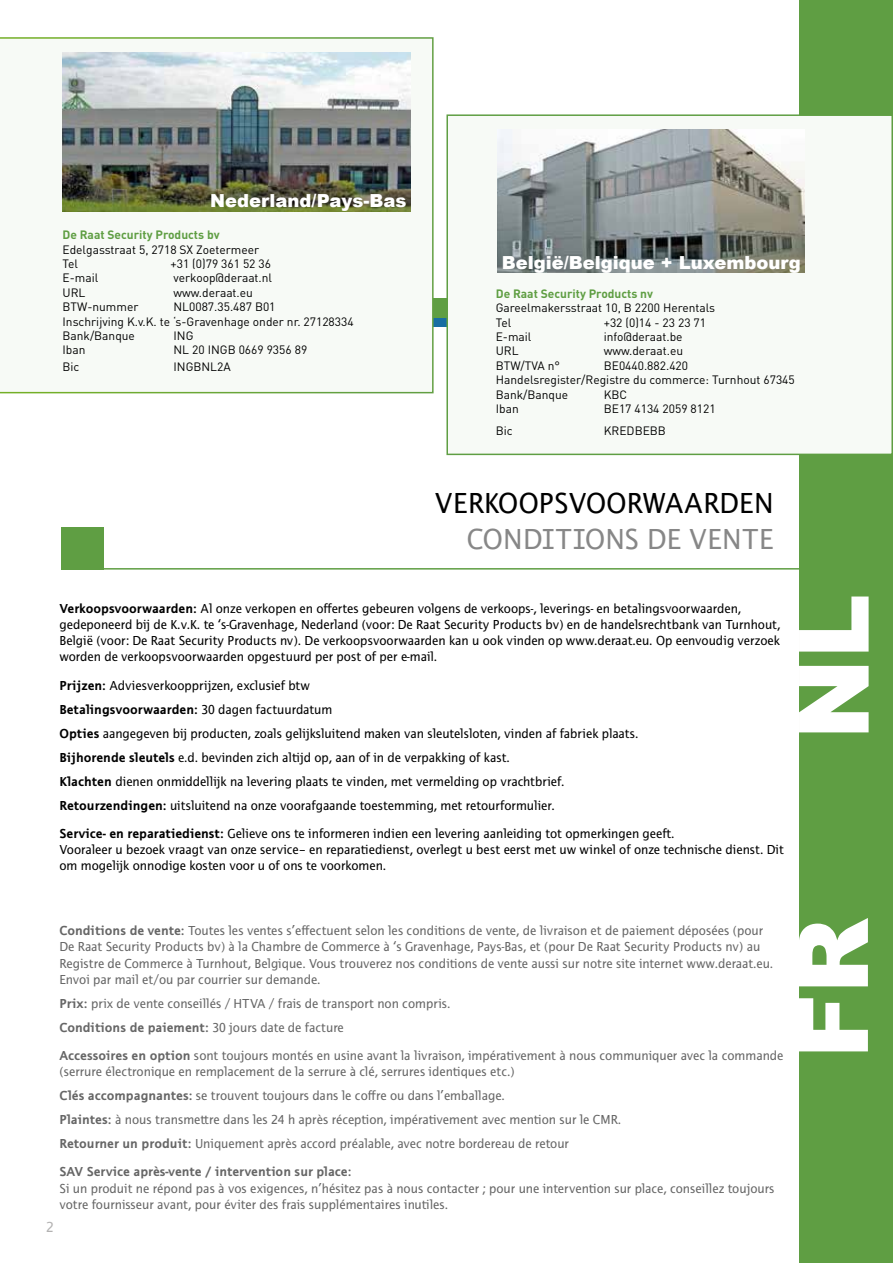
<style>
.page{position:relative;width:893px;height:1263px;background:#fff}
.page>*{position:absolute;margin:0;border:0;box-sizing:border-box;transform-origin:0 0}
.t1{font:900 97.2px "Arial";color:#fff}
.t2{font:30px "Thordis Sans EF";letter-spacing:.01em;color:#000}
.t3{font:30px "Thordis Sans EF";letter-spacing:.01em;color:#878787}
.t4{font:900 18px "Arial";color:#fff}
.t5{font:15px "Thordis Sans EF";color:#b3b2b2}
.t6{font:13.5px/16.2px "Thordis Sans EF";color:#666}
.t7{font:13.5px/16.2px "Thordis Sans EF";color:#000}
.t8{font:700 13.5px "Thordis Sans EF";color:#666}
.t9{font:12px/14.4px "DIN";color:#000}
.t10{font:700 12px "DIN";color:#5f9e43}
.s1{font-weight:700}
</style>
<div class="page">
<div style="left:799px;top:0;width:94px;height:1263px;background:#5f9e43"></div>
<div style="left:0;top:37px;width:434px;height:356px;background:#f7faf6"></div>
<div style="left:447px;top:115px;width:445px;height:339px;background:#f7faf6"></div>
<div style="left:446px;top:114px;width:447px;height:341px;border:2px solid #5f9e43"></div>
<hr style="left:63px;top:568px;width:775px;height:2px;background:#5f9e43">
<img style="left:497px;top:129px;width:308px;height:143px">
<img style="left:63px;top:52px;width:347px;height:159px">
<div style="left:61px;top:527px;width:43px;height:43px;background:#5f9e43"></div>
<h3 class="t4" style="left:210px;top:188px;width:198px">Nederland/Pays-Bas</h3>
<p class="t10" style="left:63px;top:227px;width:159px">De Raat Security Products bv</p>
<p class="t9" style="left:63px;top:242px;width:198px">Edelgasstraat 5, 2718 SX Zoetermeer<br>Tel</p>
<p class="t9" style="left:171px;top:256px;width:102px">+31 (0)79 361 52 36</p>
<p class="t9" style="left:63px;top:271px;width:37px">E-mail</p>
<p class="t9" style="left:174px;top:271px;width:100px">verkoop@deraat.nl</p>
<p class="t9" style="left:63px;top:285px;width:24px">URL</p>
<p class="t9" style="left:174px;top:285px;width:81px">www.deraat.eu</p>
<p class="t9" style="left:63px;top:299px;width:77px">BTW-nummer</p>
<p class="t9" style="left:63px;top:299px;width:293px;text-indent:111px">NL0087.35.487 B01<br>Inschrijving K.v.K. te ‘s-Gravenhage onder nr. 27128334<br>Bank/Banque</p>
<p class="t9" style="left:174px;top:328px;width:21px">ING</p>
<p class="t9" style="left:63px;top:343px;width:24px">Iban</p>
<p class="t9" style="left:174px;top:343px;width:135px">NL 20 INGB 0669 9356 89</p>
<p class="t9" style="left:63px;top:359px;width:18px">Bic</p>
<p class="t9" style="left:174px;top:359px;width:59px">INGBNL2A</p>
<h3 class="t4" style="left:502px;top:250px;width:301px">België/Belgique + Luxembourg</h3>
<p class="t10" style="left:496px;top:285px;width:159px">De Raat Security Products nv</p>
<p class="t9" style="left:496px;top:300px;width:221px">Gareelmakersstraat 10, B 2200 Herentals<br>Tel</p>
<p class="t9" style="left:604px;top:315px;width:104px">+32 (0)14 - 23 23 71</p>
<p class="t9" style="left:496px;top:329px;width:37px">E-mail</p>
<p class="t9" style="left:604px;top:329px;width:80px">info@deraat.be</p>
<p class="t9" style="left:496px;top:344px;width:24px">URL</p>
<p class="t9" style="left:604px;top:344px;width:81px">www.deraat.eu</p>
<p class="t9" style="left:496px;top:358px;width:66px">BTW/TVA n°</p>
<p class="t9" style="left:496px;top:358px;width:301px;text-indent:108px">BE0440.882.420<br>Handelsregister/Registre du commerce: Turnhout 67345<br>Bank/Banque</p>
<p class="t9" style="left:604px;top:387px;width:25px">KBC</p>
<p class="t9" style="left:496px;top:401px;width:24px">Iban</p>
<p class="t9" style="left:604px;top:401px;width:113px">BE17 4134 2059 8121</p>
<p class="t9" style="left:496px;top:423px;width:18px">Bic</p>
<p class="t9" style="left:604px;top:423px;width:64px">KREDBEBB</p>
<h2 class="t2" style="left:435px;top:486px;width:340px">VERKOOPSVOORWAARDEN</h2>
<h2 class="t3" style="left:467px;top:522px;width:308px">CONDITIONS DE VENTE</h2>
<p class="t7" style="left:59px;top:600px;width:723px"><span class="s1">Verkoopsvoorwaarden:</span> Al onze verkopen en offertes gebeuren volgens de verkoops-, leverings- en betalingsvoorwaarden, gedeponeerd bij de K.v.K. te ‘s-Gravenhage, Nederland (voor: De Raat Security Products bv) en de handelsrechtbank van Turnhout, België (voor: De Raat Security Products nv). De verkoopsvoorwaarden kan u ook vinden op www.deraat.eu. Op eenvoudig verzoek worden de verkoopsvoorwaarden opgestuurd per post of per e-mail.</p>
<p class="t7" style="left:59px;top:673px;width:580px;line-height:24px"><span class="s1">Prijzen:</span> Adviesverkoopprijzen, exclusief btw<br><span class="s1">Betalingsvoorwaarden:</span> 30 dagen factuurdatum<br><span class="s1">Opties</span> aangegeven bij producten, zoals gelijksluitend maken van sleutelsloten, vinden af fabriek plaats.<br><span class="s1">Bijhorende sleutels</span> e.d. bevinden zich altijd op, aan of in de verpakking of kast.<br><span class="s1">Klachten</span> dienen onmiddellijk na levering plaats te vinden, met vermelding op vrachtbrief.<br><span class="s1">Retourzendingen:</span> uitsluitend na onze voorafgaande toestemming, met retourformulier.</p>
<p class="t7" style="left:59px;top:825px;width:726px"><span class="s1">Service- en reparatiedienst:</span> Gelieve ons te informeren indien een levering aanleiding tot opmerkingen geeft.<br>Vooraleer u bezoek vraagt van onze service– en reparatiedienst, overlegt u best eerst met uw winkel of onze technische dienst. Dit om mogelijk onnodige kosten voor u of ons te voorkomen.</p>
<h1 class="t1" style="left:763px;top:740px;width:147px;rotate:-90deg">NL</h1>
<p class="t6" style="left:59px;top:922px;width:715px"><span class="s1">Conditions de vente:</span> Toutes les ventes s’effectuent selon les conditions de vente, de livraison et de paiement déposées (pour De Raat Security Products bv) à la Chambre de Commerce à ‘s Gravenhage, Pays-Bas, et (pour De Raat Security Products nv) au Registre de Commerce à Turnhout, Belgique. Vous trouverez nos conditions de vente aussi sur notre site internet www.deraat.eu.<br>Envoi par mail et/ou par courrier sur demande.</p>
<p class="t6" style="left:59px;top:991px;width:392px;line-height:24px"><span class="s1">Prix:</span> prix de vente conseillés / HTVA / frais de transport non compris.<br><span class="s1">Conditions de paiement:</span> 30 jours date de facture</p>
<p class="t6" style="left:59px;top:1047px;width:725px"><span class="s1">Accessoires en option</span> sont toujours montés en usine avant la livraison, impérativement à nous communiquer avec la commande (serrure électronique en remplacement de la serrure à clé, serrures identiques etc.)</p>
<p class="t6" style="left:59px;top:1084px;width:563px;line-height:24px"><span class="s1">Clés accompagnantes:</span> se trouvent toujours dans le coffre ou dans l’emballage.<br><span class="s1">Plaintes:</span> à nous transmettre dans les 24 h après réception, impérativement avec mention sur le CMR.<br><span class="s1">Retourner un produit:</span> Uniquement après accord préalable, avec notre bordereau de retour</p>
<p class="t8" style="left:59px;top:1164px;width:293px">SAV Service après-vente / intervention sur place:</p>
<p class="t6" style="left:59px;top:1180px;width:716px">Si un produit ne répond pas à vos exigences, n’hésitez pas à nous contacter ; pour une intervention sur place, conseillez toujours votre fournisseur avant, pour éviter des frais supplémentaires inutiles.</p>
<p class="t5" style="left:46px;top:1219px;width:9px">2</p>
<h1 class="t1" style="left:763px;top:1059px;width:142px;rotate:-90deg">FR</h1>
</div>
